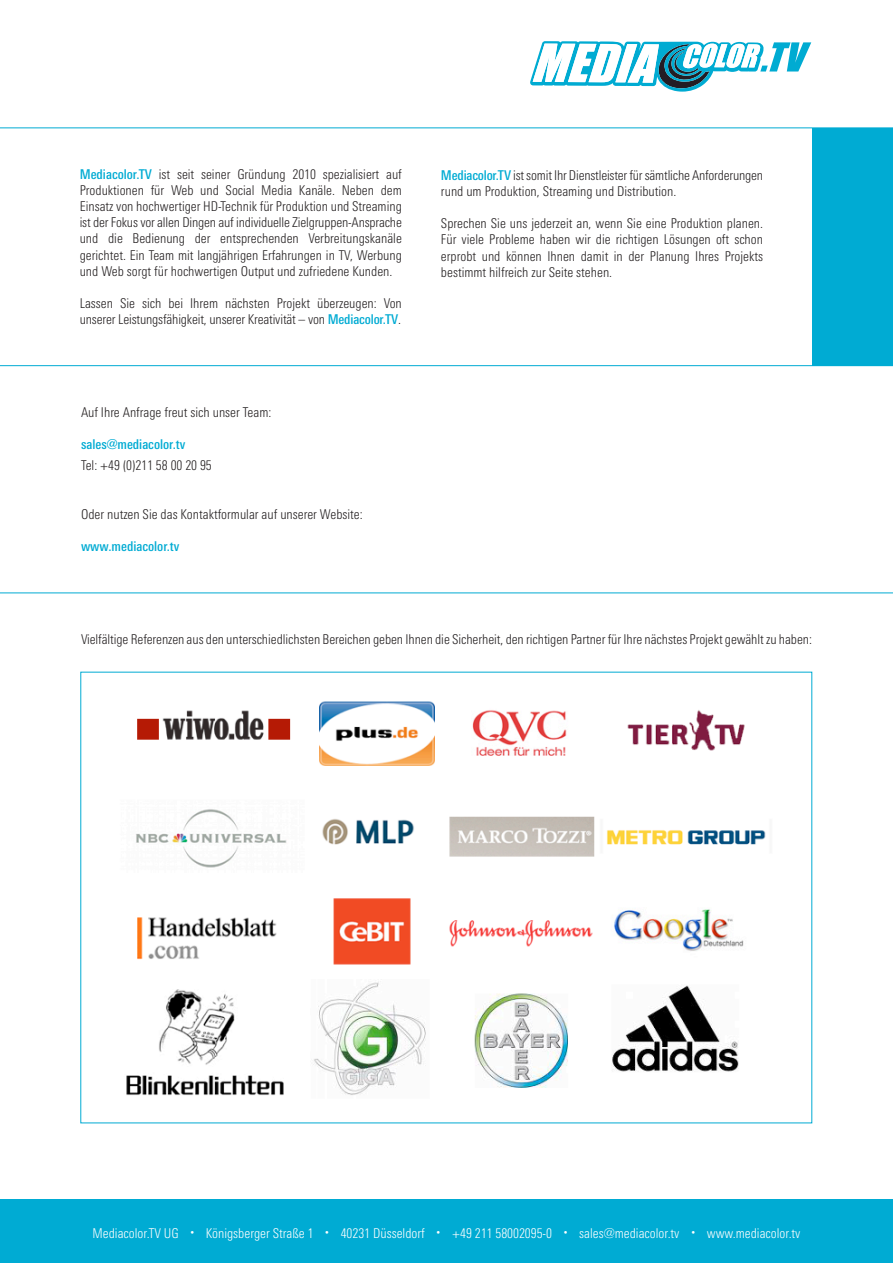
<style>
.page{position:relative;width:893px;height:1263px;background:#fff}
.page>*{position:absolute;margin:0;border:0;box-sizing:border-box;transform-origin:0 0}
.t1{font:300 condensed 13.5px/16.2px "Linotype Univers";letter-spacing:-.005em;color:#231f20;text-align:justify}
.t2{font:300 condensed 13.5px "Linotype Univers";color:#fff}
.t3{font:500 condensed 13.5px "Linotype Univers";color:#00abd3}
.s1{font-weight:500;color:#00abd3}
</style>
<div class="page">
<svg style="left:530px;top:41px;width:281px;height:51px"></svg>
<div style="left:0;top:1199px;width:893px;height:64px;background:#00abd3"></div>
<div style="left:812px;top:128px;width:81px;height:238px;background:#00abd3"></div>
<hr style="left:0;top:365px;width:893px;height:1px;background:#00abd3">
<hr style="left:0;top:127px;width:893px;height:1px;background:#00abd3">
<hr style="left:0;top:592px;width:893px;height:1px;background:#00abd3">
<img style="left:126px;top:701px;width:640px;height:394px">
<p class="t1" style="left:80px;top:166px;width:324px"><span class="s1">Mediacolor.TV</span> ist seit seiner Gründung 2010 spezialisiert auf Produktionen für Web und Social Media Kanäle. Neben dem Einsatz von hochwertiger HD-Technik für Produktion und Streaming ist der Fokus vor allen Dingen auf individuelle Zielgruppen-Ansprache und die Bedienung der entsprechenden Verbreitungskanäle gerichtet. Ein Team mit langjährigen Erfahrungen in TV, Werbung und Web sorgt für hochwertigen Output und zufriedene Kunden.</p>
<p class="t1" style="left:80px;top:295px;width:324px">Lassen Sie sich bei Ihrem nächsten Projekt überzeugen: Von unserer Leistungsfähigkeit, unserer Kreativität – von <span class="s1">Mediacolor.TV</span>.</p>
<p class="t1" style="left:81px;top:404px;width:192px">Auf Ihre Anfrage freut sich unser Team:</p>
<p class="t3" style="left:81px;top:437px;width:106px">sales@mediacolor.tv</p>
<p class="t1" style="left:81px;top:457px;width:132px">Tel: +49 (0)211 58 00 20 95</p>
<p class="t1" style="left:81px;top:506px;width:283px">Oder nutzen Sie das Kontaktformular auf unserer Website:</p>
<p class="t3" style="left:81px;top:539px;width:100px">www.mediacolor.tv</p>
<p class="t1" style="left:441px;top:167px;width:324px"><span class="s1">Mediacolor.TV</span> ist somit Ihr Dienstleister für sämtliche Anforderungen rund um Produktion, Streaming und Distribution.</p>
<p class="t1" style="left:441px;top:215px;width:324px">Sprechen Sie uns jederzeit an, wenn Sie eine Produktion planen.<br>Für viele Probleme haben wir die richtigen Lösungen oft schon erprobt und können Ihnen damit in der Planung Ihres Projekts bestimmt hilfreich zur Seite stehen.</p>
<p class="t1" style="left:81px;top:631px;width:732px">Vielfältige Referenzen aus den unterschiedlichsten Bereichen geben Ihnen die Sicherheit, den richtigen Partner für Ihre nächstes Projekt gewählt zu haben:</p>
<p class="t2" style="left:93px;top:1225px;width:709px">Mediacolor.TV UG <sup>•</sup> Königsberger Straße 1 <sup>•</sup> 40231 Düsseldorf <sup>•</sup> +49 211 58002095-0 <sup>•</sup> sales@mediacolor.tv <sup>•</sup> www.mediacolor.tv</p>
</div>
